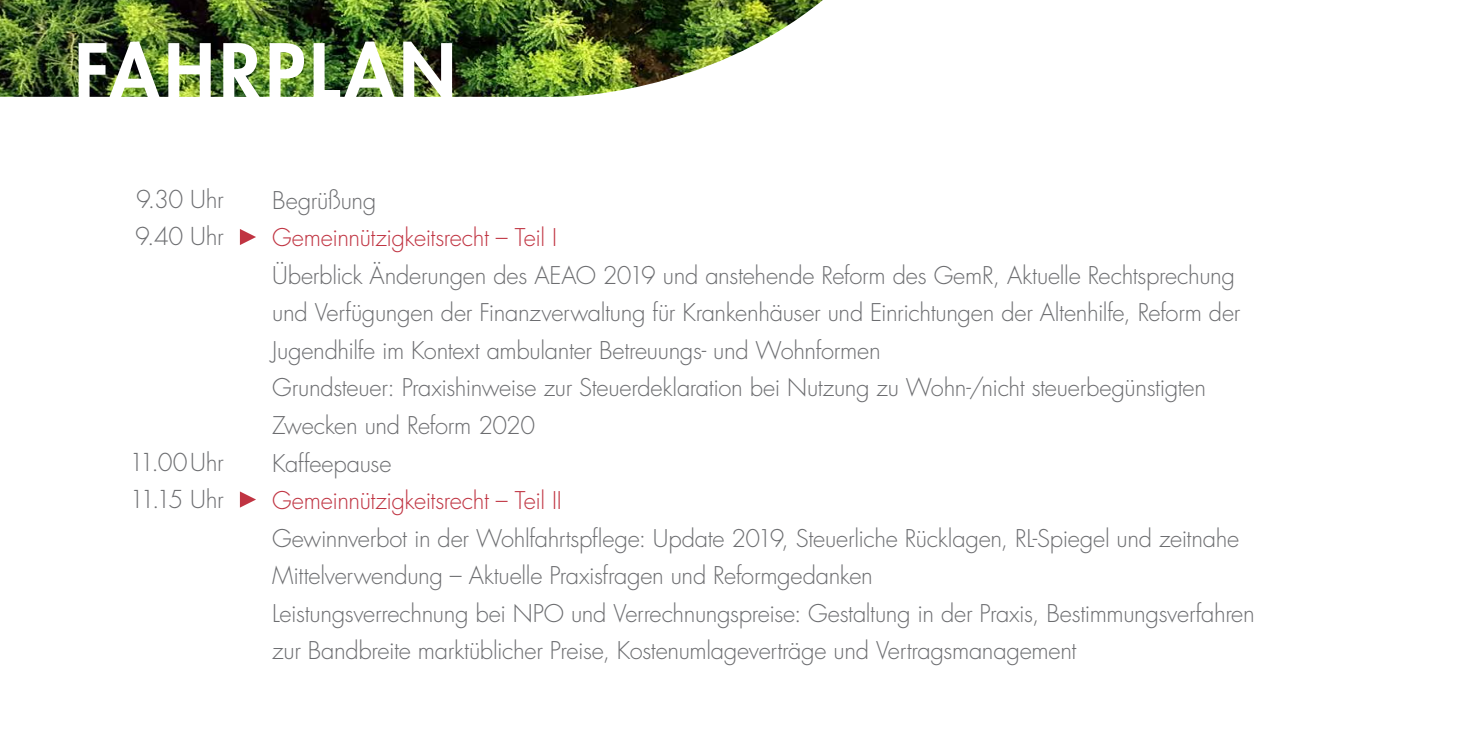
<style>
.page{position:relative;width:1482px;height:745px;background:#fff}
.page>*{position:absolute;margin:0;border:0;box-sizing:border-box;transform-origin:0 0}
.t1{font:800 74.75px "Futura Std";letter-spacing:.06em;color:#fff}
.t2{font:300 24px/37.5px "Futura Std";letter-spacing:-.02em;color:#6c6d70}
.t3{font:300 23.75px/37.5px "Futura Std";letter-spacing:-.015em;color:#6c6d70}
.t4{font:300 23.75px "Futura Std";letter-spacing:-.02em;color:#c03442}
</style>
<div class="page">
<img style="left:0;top:0;width:822px;height:97px">
<svg style="left:240px;top:229px;width:16px;height:16px"></svg>
<svg style="left:240px;top:491px;width:16px;height:16px"></svg>
<h1 class="t1" style="left:74px;top:25px;width:383px">FAHRPLAN</h1>
<p class="t2" style="left:135px;top:181px;width:90px">9.30 Uhr<br>9.40 Uhr</p>
<p class="t2" style="left:129px;top:443px;width:96px">11.00 Uhr<br>11.15 Uhr</p>
<p class="t3" style="left:272px;top:182px;width:105px">Begrüßung</p>
<p class="t4" style="left:272px;top:223px;width:286px">Gemeinnützigkeitsrecht – Teil I</p>
<p class="t3" style="left:272px;top:257px;width:969px">Überblick Änderungen des AEAO 2019 und anstehende Reform des GemR, Aktuelle Rechtsprechung und Verfügungen der Finanzverwaltung für Krankenhäuser und Einrichtungen der Altenhilfe, Reform der Jugendhilfe im Kontext ambulanter Betreuungs- und Wohnformen<br>Grundsteuer: Praxishinweise zur Steuerdeklaration bei Nutzung zu Wohn-/nicht steuerbegünstigten Zwecken und Reform 2020<br>Kaffeepause</p>
<p class="t4" style="left:272px;top:485px;width:291px">Gemeinnützigkeitsrecht – Teil II</p>
<p class="t3" style="left:272px;top:519px;width:983px">Gewinnverbot in der Wohlfahrtspflege: Update 2019, Steuerliche Rücklagen, RL-Spiegel und zeitnahe Mittelverwendung – Aktuelle Praxisfragen und Reformgedanken<br>Leistungsverrechnung bei NPO und Verrechnungspreise: Gestaltung in der Praxis, Bestimmungsverfahren zur Bandbreite marktüblicher Preise, Kostenumlageverträge und Vertragsmanagement</p>
</div>
